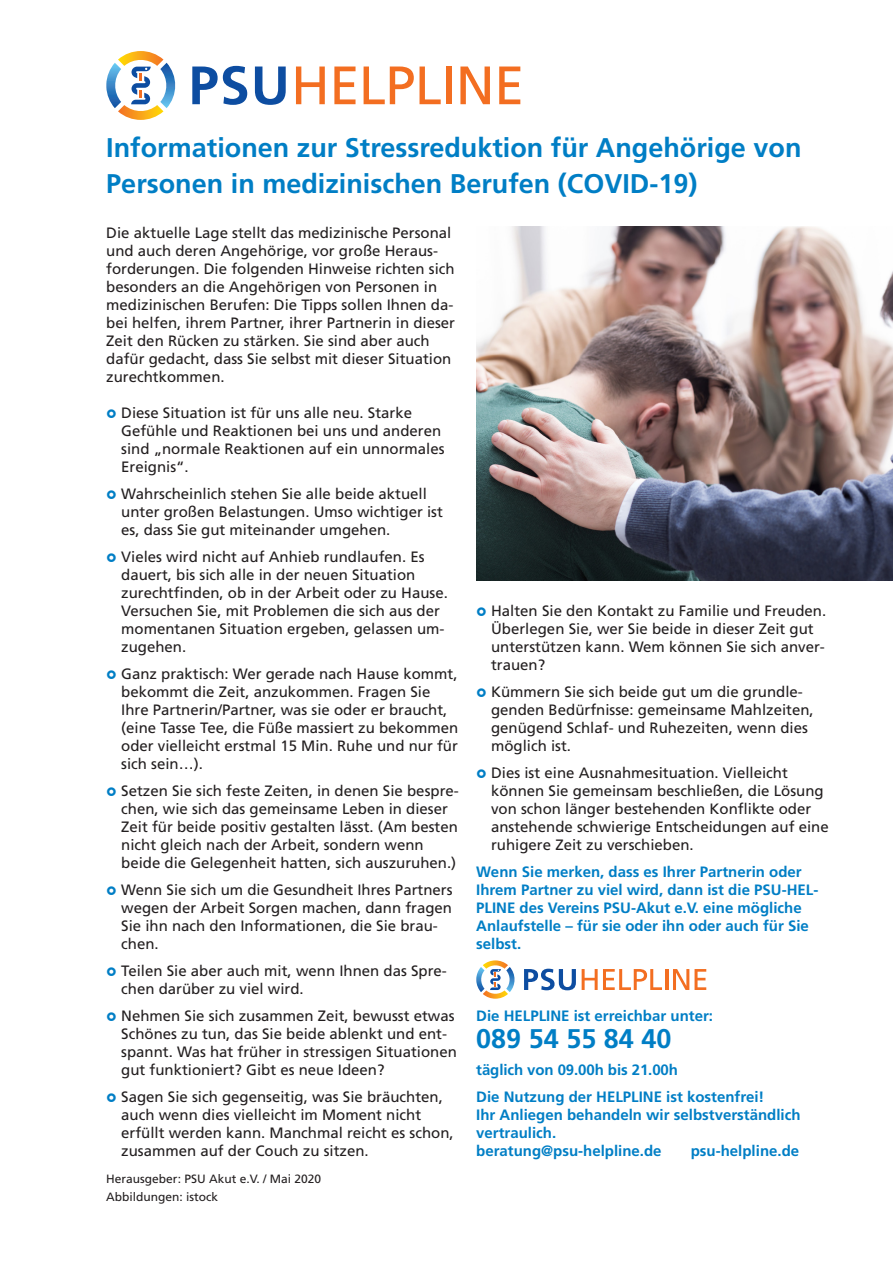
<style>
.page{position:relative;width:893px;height:1263px;background:#fff}
.page>*{position:absolute;margin:0;border:0;box-sizing:border-box;transform-origin:0 0}
.t1{font:700 27px/36px "Frutiger LT Std";color:#007ec5}
.t2{font:15px/18px "Frutiger LT Std";color:#231f20}
.t3{font:700 15px/18px "Frutiger LT Std";color:#007ec5}
.t4{font:12px/18px "Frutiger LT Std";color:#231f20}
</style>
<div class="page">
<img style="left:476px;top:226px;width:417px;height:354px">
<svg style="left:192px;top:66px;width:55px;height:39px"></svg>
<svg style="left:255px;top:67px;width:31px;height:38px"></svg>
<svg style="left:296px;top:67px;width:29px;height:37px"></svg>
<svg style="left:334px;top:67px;width:22px;height:37px"></svg>
<svg style="left:364px;top:67px;width:77px;height:37px"></svg>
<div style="left:446px;top:67px;width:5px;height:37px;background:#f36e21"></div>
<svg style="left:460px;top:67px;width:30px;height:37px"></svg>
<svg style="left:499px;top:67px;width:21px;height:37px"></svg>
<svg style="left:106px;top:51px;width:70px;height:69px"></svg>
<svg style="left:524px;top:969px;width:52px;height:21px"></svg>
<svg style="left:582px;top:969px;width:80px;height:21px"></svg>
<hr style="left:665px;top:969px;width:3px;height:21px;background:#f36e21">
<svg style="left:673px;top:969px;width:33px;height:21px"></svg>
<svg style="left:476px;top:960px;width:39px;height:39px"></svg>
<h1 class="t1" style="left:106px;top:130px;width:697px">Informationen zur Stressreduktion für Angehörige von<br>Personen in medizinischen Berufen (COVID-19)</h1>
<p class="t2" style="left:106px;top:224px;width:350px">Die aktuelle Lage stellt das medizinische Personal und auch deren Angehörige, vor große Heraus&shy;forderungen. Die folgenden Hinweise richten sich besonders an die Angehörigen von Personen in medizinischen Berufen: Die Tipps sollen Ihnen da&shy;bei helfen, ihrem Partner, ihrer Partnerin in dieser Zeit den Rücken zu stärken. Sie sind aber auch dafür gedacht, dass Sie selbst mit dieser Situation zurechtkommen.</p>
<p class="t2" style="left:121px;top:404px;width:325px">Diese Situation ist für uns alle neu. Starke Gefühle und Reaktionen bei uns und anderen sind „normale Reaktionen auf ein unnormales Ereignis“.</p>
<p class="t2" style="left:121px;top:485px;width:323px">Wahrscheinlich stehen Sie alle beide aktuell unter großen Belastungen. Umso wichtiger ist es, dass Sie gut miteinander umgehen.</p>
<p class="t2" style="left:121px;top:548px;width:328px">Vieles wird nicht auf Anhieb rundlaufen. Es dauert, bis sich alle in der neuen Situation zurechtfinden, ob in der Arbeit oder zu Hause.<br>Versuchen Sie, mit Problemen die sich aus der momentanen Situation ergeben, gelassen um&shy;zugehen.</p>
<p class="t2" style="left:121px;top:665px;width:339px">Ganz praktisch: Wer gerade nach Hause kommt, bekommt die Zeit, anzukommen. Fragen Sie Ihre Partnerin/Partner, was sie oder er braucht, (eine Tasse Tee, die Füße massiert zu bekommen oder vielleicht erstmal 15 Min. Ruhe und nur für sich sein…).</p>
<p class="t2" style="left:121px;top:782px;width:339px">Setzen Sie sich feste Zeiten, in denen Sie bespre&shy;chen, wie sich das gemeinsame Leben in dieser Zeit für beide positiv gestalten lässt. (Am besten nicht gleich nach der Arbeit, sondern wenn beide die Gelegenheit hatten, sich auszuruhen.)</p>
<p class="t2" style="left:121px;top:881px;width:333px">Wenn Sie sich um die Gesundheit Ihres Partners wegen der Arbeit Sorgen machen, dann fragen Sie ihn nach den Informationen, die Sie brau&shy;chen.</p>
<p class="t2" style="left:121px;top:962px;width:327px">Teilen Sie aber auch mit, wenn Ihnen das Spre&shy;chen darüber zu viel wird.</p>
<p class="t2" style="left:121px;top:1007px;width:337px">Nehmen Sie sich zusammen Zeit, bewusst etwas Schönes zu tun, das Sie beide ablenkt und ent&shy;spannt. Was hat früher in stressigen Situationen gut funktioniert? Gibt es neue Ideen?</p>
<p class="t2" style="left:121px;top:1088px;width:334px">Sagen Sie sich gegenseitig, was Sie bräuchten, auch wenn dies vielleicht im Moment nicht erfüllt werden kann. Manchmal reicht es schon, zusammen auf der Couch zu sitzen.</p>
<p class="t2" style="left:491px;top:602px;width:337px">Halten Sie den Kontakt zu Familie und Freuden.<br>Überlegen Sie, wer Sie beide in dieser Zeit gut unterstützen kann. Wem können Sie sich anver&shy;trauen?</p>
<p class="t2" style="left:491px;top:683px;width:324px">Kümmern Sie sich beide gut um die grundle&shy;genden Bedürfnisse: gemeinsame Mahlzeiten, genügend Schlaf- und Ruhezeiten, wenn dies möglich ist.</p>
<p class="t2" style="left:491px;top:764px;width:339px">Dies ist eine Ausnahmesituation. Vielleicht können Sie gemeinsam beschließen, die Lösung von schon länger bestehenden Konflikte oder anstehende schwierige Entscheidungen auf eine ruhigere Zeit zu verschieben.</p>
<p class="t3" style="left:476px;top:863px;width:344px">Wenn Sie merken, dass es Ihrer Partnerin oder Ihrem Partner zu viel wird, dann ist die PSU-HEL-PLINE des Vereins PSU-Akut e.V. eine mögliche Anlaufstelle – für sie oder ihn oder auch für Sie selbst.</p>
<p class="t3" style="left:476px;top:1007px;width:238px">Die HELPLINE ist erreichbar unter:</p>
<h1 class="t1" style="left:476px;top:1021px;width:197px">089 54 55 84 40</h1>
<p class="t3" style="left:476px;top:1057px;width:290px;line-height:27px">täglich von 09.00h bis 21.00h<br>Die Nutzung der HELPLINE ist kostenfrei!</p>
<p class="t3" style="left:476px;top:1106px;width:326px">Ihr Anliegen behandeln wir selbstverständlich vertraulich.<br>beratung@psu-helpline.de</p>
<p class="t3" style="left:691px;top:1142px;width:110px">psu-helpline.de</p>
<p class="t4" style="left:106px;top:1170px;width:216px">Herausgeber: PSU Akut e.V. / Mai 2020<br>Abbildungen: istock</p>
</div>
